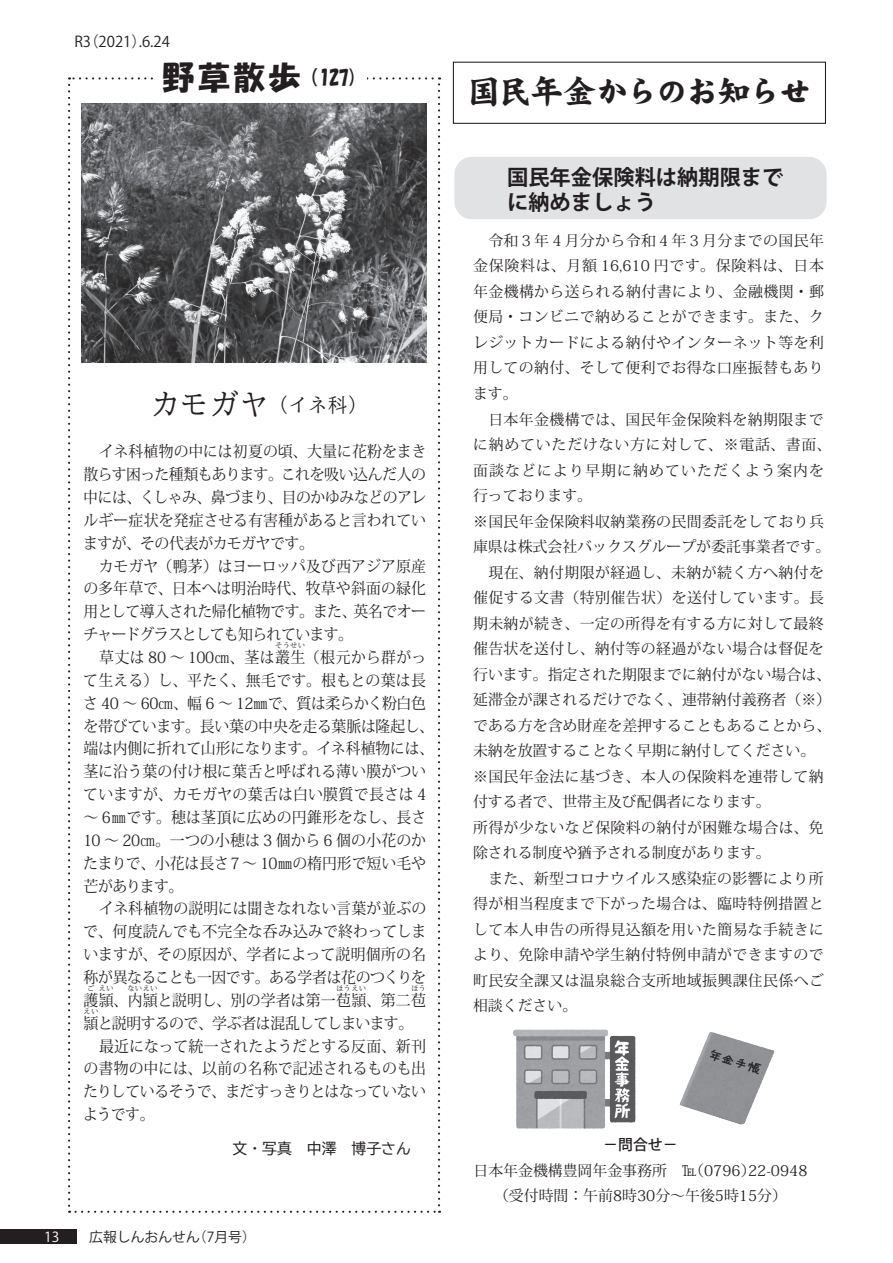
<style>
.page{position:relative;width:893px;height:1263px;background:#fff}
.page>*{position:absolute;margin:0;border:0;box-sizing:border-box;transform-origin:0 0}
.本文{font:32.7px "DF Kai Sho Std W12";letter-spacing:-.08em;color:#231f20}
.本文-2{font:31.95px "HG Soei Kakupoptai";color:#231f20}
.t1{font:28.65px "BIZ UD Mincho Medium";color:#231f20}
.本文見出し{font:700 21.3px/25.5px "Koz Go Pro";color:#231f20}
.t2{font:19.2px "BIZ UD Mincho Medium";color:#231f20}
.本文-3{font:19.2px "HG Soei Kakupoptai";color:#231f20}
.t3{font:15.6px/22.8px "Koz Min Pro";letter-spacing:-.01em;color:#231f20;text-align:justify;scale:.95 1}
.t4{font:15.6px/22.8px "Koz Min Pro";letter-spacing:-.045em;color:#231f20;scale:.95 1}
.t5{font:15.6px "Koz Min Pro";letter-spacing:.025em;color:#231f20;scale:.95 1}
.t6{font:14.85px/25.5px "Koz Min Pro";letter-spacing:.025em;color:#231f20;text-align:justify}
.t7{font:14.85px/25.5px "Koz Min Pro";letter-spacing:.005em;color:#231f20}
.t8{font:14.85px/25.5px "Koz Min Pro";color:#231f20}
.t9{font:14.85px/25.5px "Koz Min Pro";letter-spacing:.055em;color:#231f20}
.t10{font:14.85px "Koz Go Pro";color:#231f20}
.t11{font:500 14.85px "Koz Go Pro";color:#231f20}
.t12{font:13.8px "Koz Go Pro";color:#231f20}
.t13{font:13.8px "Koz Go Pro";color:#fff}
.t14{font:7.5px "Koz Min Pro";color:#231f20}
</style>
<div class="page">
<div style="left:0;top:1229px;width:77px;height:15px;background:#231f20"></div>
<svg style="left:68px;top:77px;width:372px;height:1136px"></svg>
<div style="left:154px;top:61px;width:213px;height:38px;background:#fff"></div>
<img style="left:81px;top:104px;width:346px;height:259px">
<div style="left:453px;top:62px;width:373px;height:62px;border:1px solid #231f20"></div>
<div style="left:454px;top:156px;width:373px;height:64px;background:#e1e2e4;border-radius:18px"></div>
<div style="left:453px;top:156px;width:375px;height:64px;border:1px solid #fff;border-radius:18px"></div>
<img style="left:679px;top:1032px;width:96px;height:93px">
<img style="left:513px;top:1029px;width:123px;height:100px">
<p class="t10" style="left:74px;top:32px;width:73px">)3R 2021(</p>
<p class="t10" style="left:139px;top:32px;width:33px">.6.24</p>
<p class="本文-2" style="left:163px;top:61px;width:140px">野草散歩</p>
<p class="本文-3" style="left:301px;top:68px;width:59px">（127)</p>
<p class="t1" style="left:151px;top:390px;width:119px">カモガヤ</p>
<p class="t2" style="left:269px;top:395px;width:99px">（イネ科(</p>
<p class="t3" style="left:83px;top:440px;width:363px;text-indent:16px">イネ科植物の中には初夏の頃、大量に花粉をまき散らす困った種類もあります。これを吸い込んだ人の中には、くしゃみ、鼻づまり、目のかゆみなどのアレルギー症状を発症させる有害種があると言われていますが、その代表がカモガヤです。</p>
<p class="t3" style="left:83px;top:554px;width:362px;text-align:right">　カモガヤ（鴨茅）はヨーロッパ及び西アジア原産の多年草で、日本へは明治時代、牧草や斜面の緑化英名でオー</p>
<p class="t4" style="left:83px;top:600px;width:289px">用として導入された帰化植物です。また、チャードグラスとしても知られています。</p>
<p class="t5" style="left:84px;top:646px;width:362px">　草丈は 80 ～ 100㎝、茎は叢生（根元から群がっ</p>
<p class="t14" style="left:275px;top:640px;width:32px">そうせい</p>
<p class="t3" style="left:83px;top:668px;width:371px;text-align:left">て生える）し、平たく、無毛です。根もとの葉は長さ 40 ～ 60㎝、幅 6 ～ 12㎜で、質は柔らかく粉白色を帯びています。長い葉の中央を走る葉脈は隆起し、端は内側に折れて山形になります。イネ科植物には、茎に沿う葉の付け根に葉舌と呼ばれる薄い膜がついていますが、カモガヤの葉舌は白い膜質で長さは 4～ 6㎜です。穂は茎頂に広めの円錐形をなし、長さ<br>10 ～ 20㎝。一つの小穂は 3 個から 6 個の小花のかたまりで、小花は長さ７～ 10㎜の楕円形で短い毛や芒があります。</p>
<p class="t3" style="left:83px;top:897px;width:363px">　イネ科植物の説明には聞きなれない言葉が並ぶので、何度読んでも不完全な呑み込みで終わってしまいますが、その原因が、学者によって説明個所の名称が異なることも一因です。ある学者は花のつくりを護頴、内頴と説明し、別の学者は第一苞頴、第二苞</p>
<p class="t14" style="left:87px;top:983px;width:9px">ご</p>
<p class="t14" style="left:99px;top:983px;width:16px">えい</p>
<p class="t14" style="left:127px;top:983px;width:32px">ないえい</p>
<p class="t14" style="left:336px;top:983px;width:32px">ほうえい</p>
<p class="t14" style="left:411px;top:983px;width:16px">ほう</p>
<p class="t4" style="left:84px;top:1011px;width:349px">頴と説明するので、学ぶ者は混乱してしまいます。</p>
<p class="t14" style="left:84px;top:1006px;width:16px">えい</p>
<p class="t3" style="left:83px;top:1034px;width:363px">　最近になって統一されたようだとする反面、新刊の書物の中には、以前の名称で記述されるものも出たりしているそうで、まだすっきりとはなっていないようです。</p>
<p class="t13" style="left:44px;top:1228px;width:17px">13</p>
<p class="t12" style="left:193px;top:1228px;width:64px">（7月号(</p>
<p class="t12" style="left:89px;top:1228px;width:112px">広報しんおんせん</p>
<p class="本文" style="left:467px;top:74px;width:346px">国民年金からのお知らせ</p>
<p class="本文見出し" style="left:507px;top:165px;width:278px">国民年金保険料は納期限までに納めましょう</p>
<p class="t6" style="left:473px;top:227px;width:352px">　令和３年４月分から令和４年３月分までの国民年金保険料は、月額 16,610 円です。保険料は、日本年金機構から送られる納付書により、金融機関・郵便局・コンビニで納めることができます。また、クレジットカードによる納付やインターネット等を利用しての納付、そして便利でお得な口座振替もあります。</p>
<p class="t9" style="left:473px;top:406px;width:360px">　日本年金機構では、国民年金保険料を納期限までに納めていただけない方に対して、※電話、書面、面談などにより早期に納めていただくよう案内を行っております。</p>
<p class="t8" style="left:473px;top:508px;width:359px">※国民年金保険料収納業務の民間委託をしており兵庫県は株式会社バックスグループが委託事業者です。</p>
<p class="t7" style="left:473px;top:559px;width:360px">　現在、納付期限が経過し、未納が続く方へ納付を催促する文書（特別催告状）を送付しています。長期未納が続き、一定の所得を有する方に対して最終催告状を送付し、納付等の経過がない場合は督促を行います。指定された期限までに納付がない場合は、延滞金が課されるだけでなく、連帯納付義務者)※(である方を含め財産を差押することもあることから、未納を放置することなく早期に納付してください。</p>
<p class="t6" style="left:473px;top:763px;width:352px">※国民年金法に基づき、本人の保険料を連帯して納付する者で、世帯主及び配偶者になります。</p>
<p class="t6" style="left:473px;top:814px;width:352px">所得が少ないなど保険料の納付が困難な場合は、免除される制度や猶予される制度があります。</p>
<p class="t6" style="left:473px;top:865px;width:352px">　また、新型コロナウイルス感染症の影響により所得が相当程度まで下がった場合は、臨時特例措置として本人申告の所得見込額を用いた簡易な手続きにより、免除申請や学生納付特例申請ができますので町民安全課又は温泉総合支所地域振興課住民係へご相談ください。</p>
<p class="t11" style="left:603px;top:1135px;width:76px">－問合せ－</p>
<p class="t8" style="left:473px;top:1157px;width:195px">日本年金機構豊岡年金事務所</p>
<p class="t8" style="left:494px;top:1182px;width:294px">（受付時間：午前8時30分～午後5時15分(</p>
<p class="t6" style="left:682px;top:1157px;width:75px">)T E L 0796(</p>
<p class="t6" style="left:748px;top:1157px;width:61px">22-0948</p>
</div>
